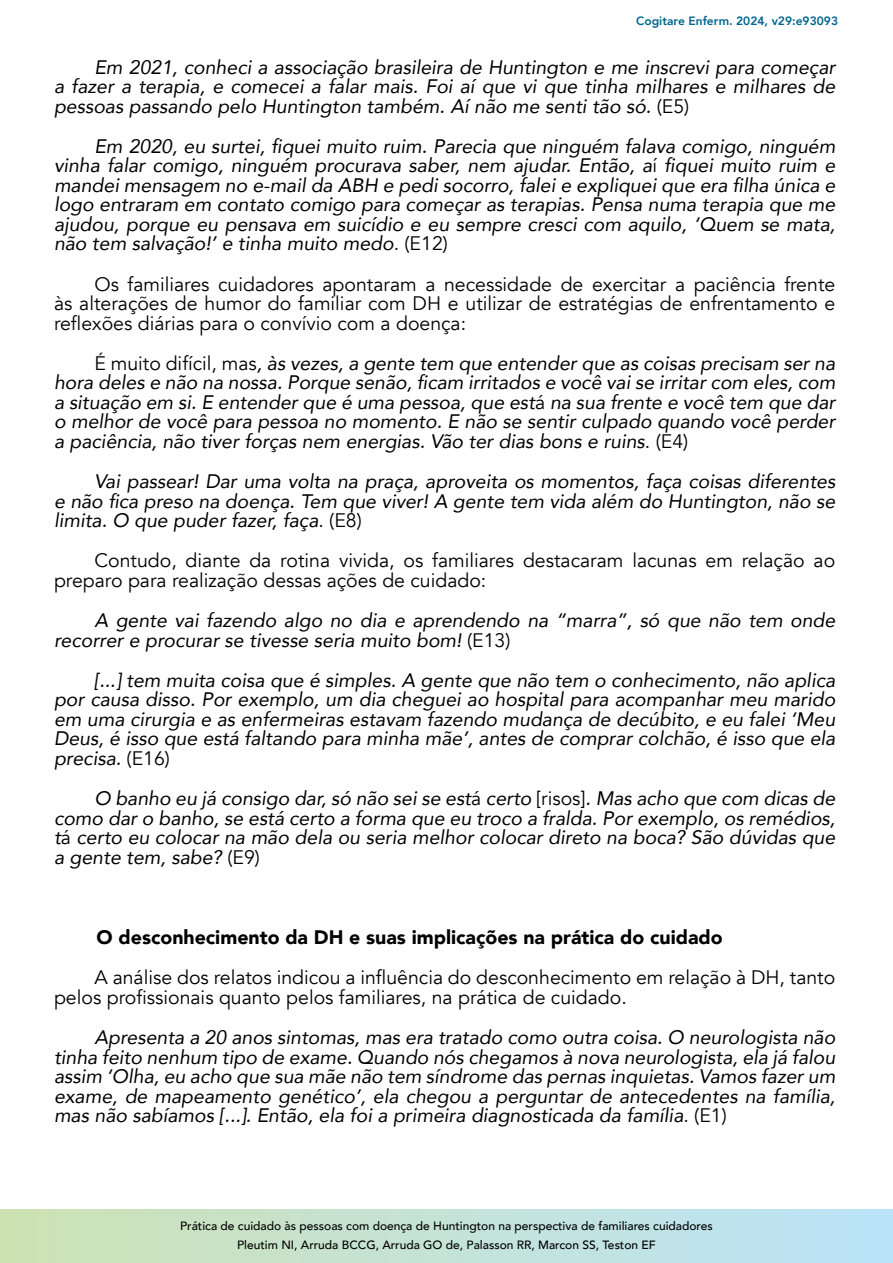
<style>
.page{position:relative;width:893px;height:1263px;background:#fff}
.page>*{position:absolute;margin:0;border:0;box-sizing:border-box;transform-origin:0 0}
.t1{font:italic 19.5px/19.5px "Avenir";color:#000;text-align:justify}
.t2{font:19.5px/19.5px "Avenir";color:#000}
.t3{font:900 19.5px "Avenir";color:#000}
.t4{font:500 12px/18.6px "Avenir";color:#000;text-align:center}
.t5{font:800 12px "Avenir";color:#00658f}
.s1{font-style:normal}
</style>
<div class="page">
<svg style="left:0;top:1209px;width:893px;height:54px;background:#c4e2d6"></svg>
<p class="t5" style="left:636px;top:12px;width:203px">Cogitare Enferm. 2024, v29:e93093</p>
<p class="t1" style="left:54px;top:57px;width:783px;text-indent:40px">Em 2021, conheci a associação brasileira de Huntington e me inscrevi para começar a fazer a terapia, e comecei a falar mais. Foi aí que vi que tinha milhares e milhares de pessoas passando pelo Huntington também. Aí não me senti tão só. <span class="s1">(E5)</span></p>
<p class="t1" style="left:54px;top:136px;width:783px;text-indent:40px">Em 2020, eu surtei, fiquei muito ruim. Parecia que ninguém falava comigo, ninguém vinha falar comigo, ninguém procurava saber, nem ajudar. Então, a<span class="s1">í</span> fiquei muito ruim e mandei mensagem no e-mail da ABH e pedi socorro, falei e expliquei que era filha única e logo entraram em contato comigo para começar as terapias. Pensa numa terapia que me ajudou, porque eu pensava em suicídio e eu sempre cresci com aquilo, ‘Quem se mata, não tem salvação!’ e tinha muito medo<span class="s1">. (E12)</span></p>
<p class="t2" style="left:54px;top:274px;width:783px;text-align:justify;text-indent:40px">Os familiares cuidadores apontaram a necessidade de exercitar a paciência frente às alterações de humor do familiar com DH e utilizar de estratégias de enfrentamento e reflexões diárias para o convívio com a doença:</p>
<p class="t1" style="left:54px;top:353px;width:783px;text-indent:40px"><span class="s1">É muito difícil, mas</span>, às vezes, a gente tem que entender que as coisas precisam ser na hora deles e não na nossa. Porque senão, ficam irritados e você vai se irritar com eles, com a situação em si. E entender que é uma pessoa, que est<span class="s1">á</span> na sua frente e você tem que dar o melhor de você para pessoa no momento. E não se sentir culpado quando você perder a paciência, não tiver forças nem energias. Vão ter dias bons e ruins<span class="s1">. (E4)</span></p>
<p class="t1" style="left:54px;top:471px;width:783px;text-indent:40px">Vai passear! Dar uma volta na praça, aproveita os momentos, faça coisas diferentes e não fica preso na doença. Tem que viver! A gente tem vida além do Huntington, não se limita. O que puder fazer, faça<span class="s1">. (E8)</span></p>
<p class="t2" style="left:54px;top:551px;width:783px;text-indent:40px">Contudo, diante da rotina vivida, os familiares destacaram lacunas em relação ao preparo para realização dessas ações de cuidado:</p>
<p class="t1" style="left:54px;top:610px;width:783px;text-indent:40px">A gente vai fazendo algo no dia e aprendendo na “marra”, só que não tem onde recorrer e procurar se tivesse seria muito bom! <span class="s1">(E13)</span></p>
<p class="t1" style="left:54px;top:670px;width:783px;text-indent:40px">[...] tem muita coisa que é simples. A gente que não tem o conhecimento, não aplica por causa disso. Por exemplo, um dia cheguei ao hospital para acompanhar meu marido em uma cirurgia e as enfermeiras estavam fazendo mudança de decúbito, e eu falei ‘Meu Deus, é isso que está faltando para minha mãe’, antes de comprar colchão, é isso que ela precisa. <span class="s1">(E16)</span></p>
<p class="t1" style="left:54px;top:788px;width:783px;text-indent:40px">O banho eu já consigo dar, só não sei se est<span class="s1">á</span> certo <span class="s1">[risos]</span>. Mas acho que com dicas de como dar o banho, se está certo a forma que eu troco a fralda. Por exemplo, os remédios, t<span class="s1">á</span> certo eu colocar na mão dela ou seria melhor colocar direto na boca? São dúvidas que a gente tem, sabe? <span class="s1">(E9)</span></p>
<p class="t3" style="left:97px;top:921px;width:628px">O desconhecimento da DH e suas implicações na prática do cuidado</p>
<p class="t2" style="left:54px;top:968px;width:783px;text-indent:40px">A análise dos relatos indicou a influência do desconhecimento em relação à DH, tanto pelos profissionais quanto pelos familiares, na prática de cuidado.</p>
<p class="t1" style="left:54px;top:1027px;width:783px;text-indent:40px">Apresenta a 20 anos sintomas, mas era tratado como outra coisa. O neurologista não tinha feito nenhum tipo de exame. Quando nós chegamos à nova neurologista, ela já falou assim ‘Olha, eu acho que sua mãe não tem síndrome das pernas inquietas. Vamos fazer um exame, de mapeamento genético’, ela chegou a perguntar de antecedentes na família, mas não sabíamos [...]. Então, ela foi a primeira diagnosticada da família<span class="s1">. (E1)</span></p>
<p class="t4" style="left:180px;top:1216px;width:534px">Prática de cuidado às pessoas com doença de Huntington na perspectiva de familiares cuidadores<br>Pleutim NI, Arruda BCCG, Arruda GO de, Palasson RR, Marcon SS, Teston EF</p>
</div>
